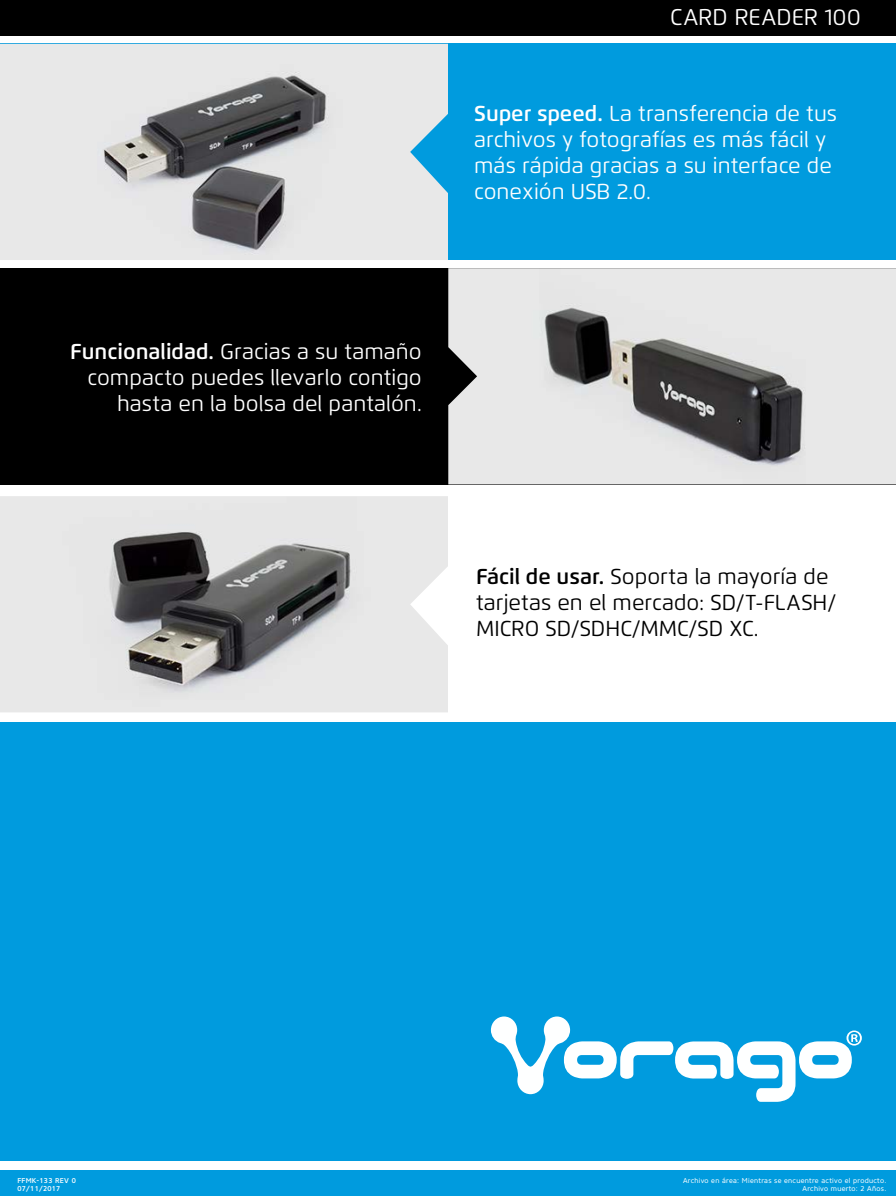
<style>
.page{position:relative;width:896px;height:1196px;background:#fff}
.page>*{position:absolute;margin:0;border:0;box-sizing:border-box;transform-origin:0 0}
.t1{font:22.75px "Flexo";color:#fff}
.t2{font:21.61px/25.9px "Flexo";color:#fff}
.t3{font:21.61px/25.9px "Flexo";color:#000}
.t4{font:7px/7.9px "Core Sans N45";letter-spacing:.04em;color:#fff;text-align:right}
.t5{font:500 7px/7.9px "Core Sans N55";letter-spacing:.04em;color:#fff}
.s1{font-weight:600}
</style>
<div class="page">
<div style="left:0;top:268px;width:895px;height:216px;background:#000"></div>
<div style="left:0;top:44px;width:896px;height:216px;background:#009bde"></div>
<div style="left:0;top:1170px;width:896px;height:25px;background:#009bde"></div>
<img style="left:0;top:44px;width:448px;height:216px">
<img style="left:0;top:496px;width:448px;height:216px">
<img style="left:448px;top:268px;width:448px;height:216px">
<div style="left:0;top:0;width:896px;height:35px;background:#000"></div>
<div style="left:1px;top:722px;width:895px;height:438px;background:#009bde"></div>
<svg style="left:491px;top:1016px;width:371px;height:85px"></svg>
<p class="t1" style="left:670px;top:3px;width:192px">CARD READER 100</p>
<p class="t2" style="left:474px;top:101px;width:364px"><span class="s1">Super speed.</span> La transferencia de tus archivos y fotografías es más fácil y más rápida gracias a su interface de conexión USB 2.0.</p>
<p class="t2" style="left:70px;top:338px;width:353px;text-align:right"><span class="s1">Funcionalidad.</span> Gracias a su tamaño compacto puedes llevarlo contigo hasta en la bolsa del pantalón.</p>
<p class="t3" style="left:476px;top:563px;width:362px"><span class="s1">Fácil de usar.</span> Soporta la mayoría de tarjetas en el mercado: SD/T-FLASH/<br>MICRO SD/SDHC/MMC/SD XC.</p>
<p class="t5" style="left:18px;top:1176px;width:60px">FFMK-133 REV 0<br>07/11/2017</p>
<p class="t4" style="left:683px;top:1176px;width:205px">Archivo en área: Mientras se encuentre activo el producto.<br>Archivo muerto: 2 Años.</p>
</div>
